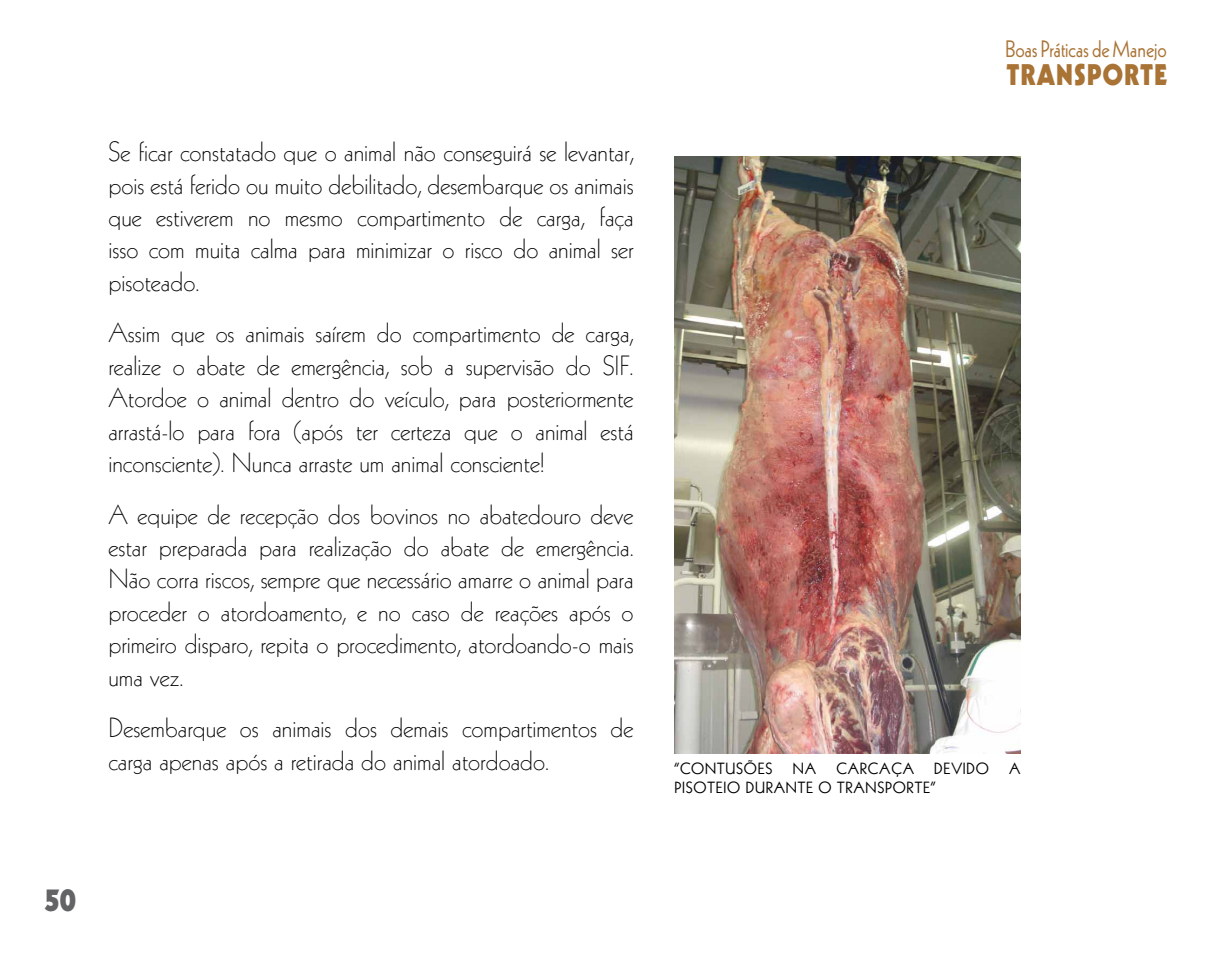
<style>
.page{position:relative;width:1212px;height:957px;background:#fff}
.page>*{position:absolute;margin:0;border:0;box-sizing:border-box;transform-origin:0 0}
.t1{font:900 31.5px "Kabel";color:#636466}
.t2{font:900 29.03px "Kabel";letter-spacing:.045em;color:#a97335;scale:.9 1}
.t3{font:300 27px/32.4px "Kabel";color:#000;text-align:justify}
.t4{font:23.18px "Kabel";color:#a97335;scale:.88 1}
.t5{font:15.75px "Kabel";letter-spacing:.05em;color:#000}
</style>
<div class="page">
<img style="left:674px;top:156px;width:346px;height:598px">
<p class="t3" style="left:108px;top:136px;width:527px">Se ficar constatado que o animal não conseguirá se levantar, pois está ferido ou muito debilitado, desembarque os animais que estiverem no mesmo compartimento de carga, faça isso com muita calma para minimizar o risco do animal ser pisoteado.</p>
<p class="t3" style="left:108px;top:317px;width:527px">Assim que os animais saírem do compartimento de carga, realize o abate de emergência, sob a supervisão do SIF.<br>Atordoe o animal dentro do veículo, para posteriormente arrastá-lo para fora (após ter certeza que o animal está inconsciente). Nunca arraste um animal consciente!</p>
<p class="t3" style="left:108px;top:498px;width:527px">A equipe de recepção dos bovinos no abatedouro deve estar preparada para realização do abate de emergência.<br>Não corra riscos, sempre que necessário amarre o animal para proceder o atordoamento, e no caso de reações após o primeiro disparo, repita o procedimento, atordoando-o mais uma vez.</p>
<p class="t3" style="left:108px;top:712px;width:527px">Desembarque os animais dos demais compartimentos de carga apenas após a retirada do animal atordoado.</p>
<p class="t1" style="left:45px;top:880px;width:33px">50</p>
<p class="t4" style="left:1005px;top:35px;width:185px">Boas Práticas de Manejo</p>
<p class="t2" style="left:1007px;top:56px;width:179px">TRANSPORTE</p>
<p class="t5" style="left:674px;top:759px;width:100px">“CONTUSÕES</p>
<p class="t5" style="left:793px;top:759px;width:25px">NA</p>
<p class="t5" style="left:836px;top:759px;width:79px">CARCAÇA</p>
<p class="t5" style="left:934px;top:759px;width:56px">DEVIDO</p>
<p class="t5" style="left:1009px;top:759px;width:13px">A</p>
<p class="t5" style="left:674px;top:778px;width:262px">PISOTEIO DURANTE O TRANSPORTE”</p>
</div>
